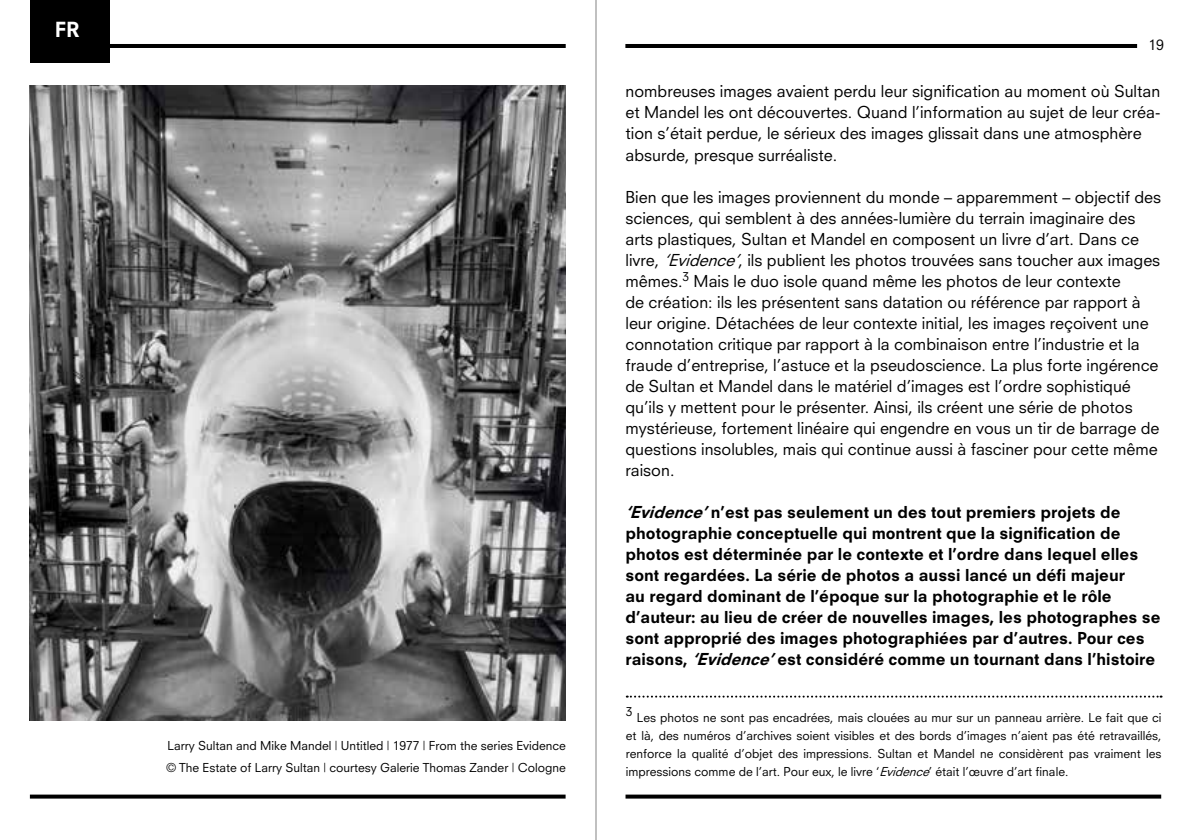
<style>
.page{position:relative;width:1191px;height:840px;background:#fff}
.page>*{position:absolute;margin:0;border:0;box-sizing:border-box;transform-origin:0 0}
.t1{font:800 20.2px "Neuzeit SLT Std";color:#fff}
.t2{font:16px/21px "Neuzeit SLT Std";color:#000}
.t3{font:800 16px/21px "Neuzeit SLT Std";color:#000}
.t4{font:14px "Neuzeit SLT Std";color:#000}
.t5{font:12px/18px "Neuzeit SLT Std";color:#000}
.s1{font-style:italic}
</style>
<div class="page">
<hr style="left:595px;top:0;width:1px;height:839px;background:#000">
<div style="left:30px;top:0;width:80px;height:62px;background:#000"></div>
<hr style="left:54px;top:44px;width:512px;height:4px;background:#000">
<svg style="left:30px;top:794px;width:535px;height:4px;background:#252525"></svg>
<img style="left:30px;top:85px;width:536px;height:635px">
<hr style="left:625px;top:44px;width:512px;height:4px;background:#000">
<svg style="left:625px;top:794px;width:536px;height:4px;background:#252525"></svg>
<svg style="left:627px;top:695px;width:534px;height:2px"></svg>
<p class="t1" style="left:55px;top:17px;width:26px">FR</p>
<p class="t5" style="left:166px;top:733px;width:401px;line-height:22px">Larry Sultan and Mike Mandel | Untitled | 1977 | From the series Evidence © The Estate of Larry Sultan | courtesy Galerie Thomas Zander | Cologne</p>
<p class="t4" style="left:1148px;top:37px;width:17px">19</p>
<p class="t2" style="left:625px;top:81px;width:536px">nombreuses images avaient perdu leur signification au moment où Sultan et Mandel les ont découvertes. Quand l’information au sujet de leur créa&shy;tion s’était perdue, le sérieux des images glissait dans une atmosphère absurde, presque surréaliste.</p>
<p class="t2" style="left:625px;top:186px;width:537px">Bien que les images proviennent du monde – apparemment – objectif des sciences, qui semblent à des années-lumière du terrain imaginaire des arts plastiques, Sultan et Mandel en composent un livre d’art. Dans ce livre, <span class="s1">‘Evidence’</span>, ils publient les photos trouvées sans toucher aux images mêmes.<sup>3</sup> Mais le duo isole quand même les photos de leur contexte<br>de création: ils les présentent sans datation ou référence par rapport à leur origine. Détachées de leur contexte initial, les images reçoivent une connotation critique par rapport à la combinaison entre l’industrie et la fraude d’entreprise, l’astuce et la pseudoscience. La plus forte ingérence de Sultan et Mandel dans le matériel d’images est l’ordre sophistiqué qu’ils y mettent pour le présenter. Ainsi, ils créent une série de photos mystérieuse, fortement linéaire qui engendre en vous un tir de barrage de questions insolubles, mais qui continue aussi à fasciner pour cette même raison.</p>
<p class="t3" style="left:625px;top:501px;width:536px"><span class="s1">‘Evidence’</span>n’est pas seulement un des tout premiers projets de photographie conceptuelle qui montrent que la signification de photos est déterminée par le contexte et l’ordre dans lequel elles sont regardées. La série de photos a aussi lancé un défi majeur<br>au regard dominant de l’époque sur la photographie et le rôle d’auteur: au lieu de créer de nouvelles images, les photographes se sont approprié des images photographiées par d’autres. Pour ces raisons, <span class="s1">‘Evidence’</span>est considéré comme un tournant dans l’histoire</p>
<p class="t5" style="left:626px;top:701px;width:8px">3</p>
<p class="t5" style="left:626px;top:707px;width:537px;text-align:justify;text-indent:11px">Les photos ne sont pas encadrées, mais clouées au mur sur un panneau arrière. Le fait que ci et là, des numéros d’archives soient visibles et des bords d’images n’aient pas été retravaillés, renforce la qualité d’objet des impressions. Sultan et Mandel ne considèrent pas vraiment les impressions comme de l’art. Pour eux, le livre ‘<span class="s1">Evidence</span>’ était l’œuvre d’art finale.</p>
</div>
